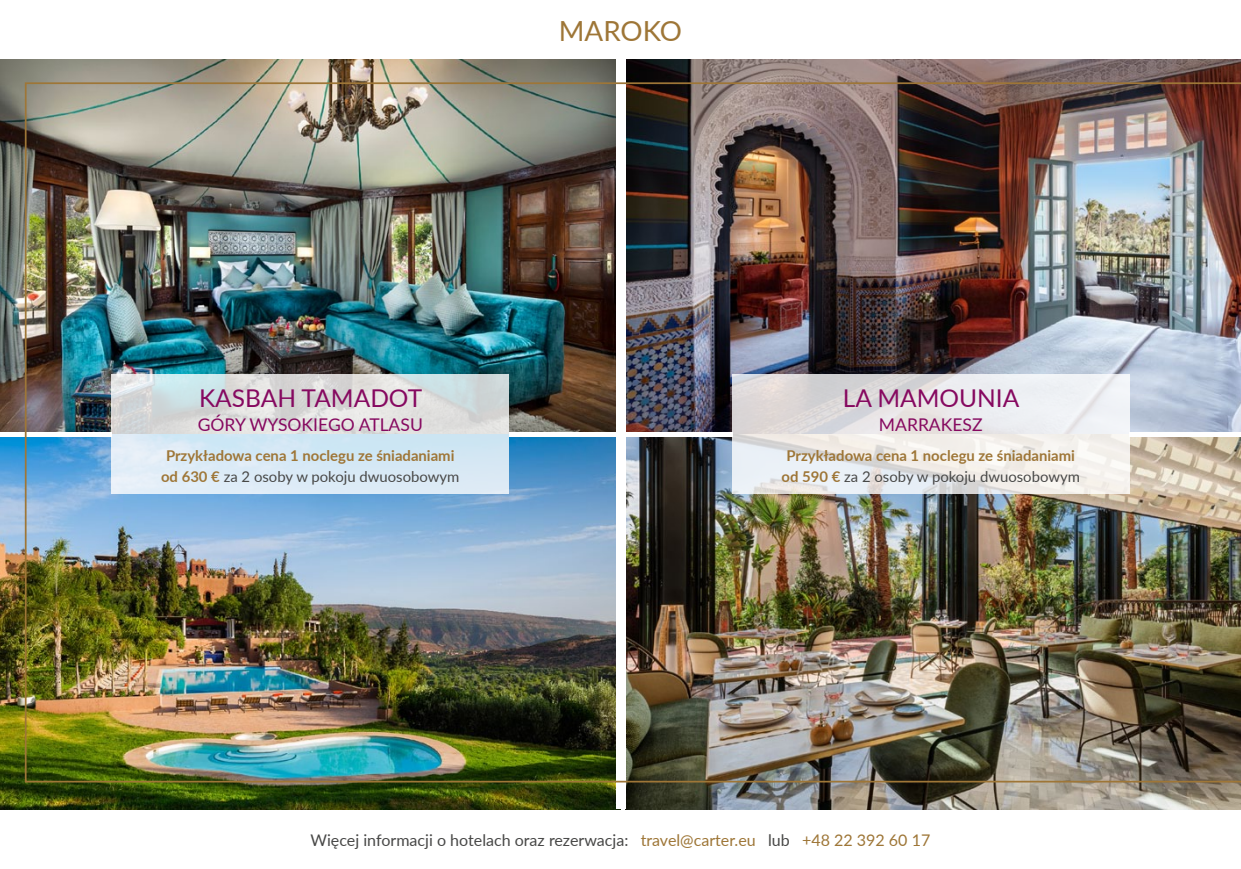
<style>
.page{position:relative;width:1241px;height:869px;background:#fff}
.page>*{position:absolute;margin:0;border:0;box-sizing:border-box;transform-origin:0 0}
.t1{font:27.65px "Lato";color:#9e7637}
.t2{font:24.5px "Lato";color:#860960}
.t3{font:17.5px "Lato";color:#860960}
.t4{font:16.1px "Lato";color:#484847}
.t5{font:700 14.88px/21px "Lato";color:#9e7637;text-align:center}
.s1{font-weight:400;color:#484847}
.s2{color:#9e7637}
</style>
<div class="page">
<img style="left:0;top:60px;width:615px;height:372px">
<img style="left:626px;top:60px;width:614px;height:22px">
<img style="left:0;top:436px;width:615px;height:373px">
<svg style="left:625px;top:782px;width:615px;height:27px;background:#817d72"></svg>
<img style="left:25px;top:82px;width:1215px;height:700px">
<svg style="left:112px;top:375px;width:396px;height:119px;background:#d9e3e9"></svg>
<svg style="left:732px;top:375px;width:397px;height:119px"></svg>
<h1 class="t1" style="left:558px;top:11px;width:125px">MAROKO</h1>
<h2 class="t2" style="left:199px;top:380px;width:207px">Kasbah Tamadot</h2>
<p class="t3" style="left:198px;top:412px;width:227px">Góry Wyso kiego Atlasu</p>
<p class="t5" style="left:161px;top:444px;width:300px">Przykładowa cena 1 noclegu ze śniadaniami od 630 € <span class="s1">za 2 osoby w pokoju dwuosobowym</span></p>
<h2 class="t2" style="left:842px;top:380px;width:178px">La Mamo unia</h2>
<p class="t3" style="left:878px;top:412px;width:105px">Marrakesz</p>
<p class="t5" style="left:781px;top:444px;width:300px">Przykładowa cena 1 noclegu ze śniadaniami od 590 € <span class="s1">za 2 osoby w pokoju dwuosobowym</span></p>
<p class="t4" style="left:310px;top:827px;width:621px">Więcej informacji o hotelach oraz rezerwacja: <span class="s2">travel@carter.eu</span> lub <span class="s2">+48 22 392 60 17</span></p>
</div>
